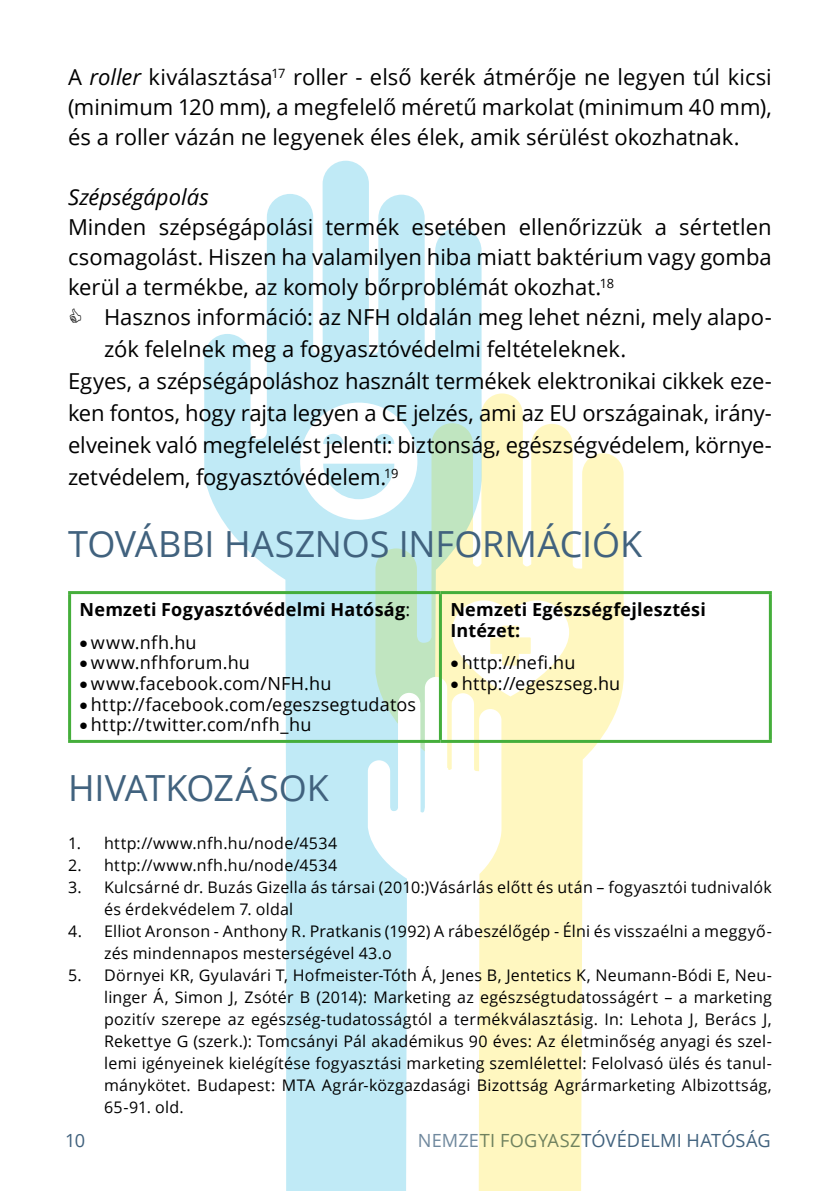
<style>
.page{position:relative;width:840px;height:1191px;background:#fff}
.page>*{position:absolute;margin:0;border:0;box-sizing:border-box;transform-origin:0 0}
.t1{font:36px "Open Sans";letter-spacing:-.005em;color:#41627e}
.t2{font:22px/30px "Open Sans";letter-spacing:-.005em;color:#000;text-align:justify}
.t3{font:italic 22px "Open Sans";color:#000}
.t4{font:18.2px "Open Sans";letter-spacing:.01em;color:#41627e}
.t5{font:18px "Open Sans";letter-spacing:.015em;color:#000}
.t6{font:700 18px/20.8px "Open Sans";letter-spacing:.01em;color:#000}
.t7{font:16px/22px "Open Sans";letter-spacing:.015em;color:#000}
.s1{font-style:italic}
.s2{font-weight:400}
</style>
<div class="page">
<svg style="left:204px;top:161px;width:277px;height:1030px;fill:#c0eaf6"></svg>
<svg style="left:300px;top:402px;width:75px;height:118px"></svg>
<svg style="left:375px;top:393px;width:248px;height:798px;fill:#fff7c0"></svg>
<svg style="left:367px;top:677px;width:134px;height:514px"></svg>
<hr style="left:68px;top:591px;width:372px;height:3px;background:#45ae3b">
<hr style="left:68px;top:594px;width:3px;height:146px;background:#45ae3b">
<hr style="left:440px;top:591px;width:331px;height:3px;background:#45ae3b">
<hr style="left:438px;top:594px;width:3px;height:146px;background:#45ae3b">
<hr style="left:768px;top:594px;width:3px;height:146px;background:#45ae3b">
<hr style="left:68px;top:740px;width:372px;height:3px;background:#45ae3b">
<hr style="left:440px;top:740px;width:331px;height:3px;background:#45ae3b">
<svg style="left:451px;top:600px;width:118px;height:96px"></svg>
<h2 class="t2" style="left:68px;top:61px;width:705px">A <span class="s1">roller</span> kiválasztása<sup>17</sup> roller - első kerék átmérője ne legyen túl kicsi (minimum 120 mm), a megfelelő méretű markolat (minimum 40 mm), és a roller vázán ne legyenek éles élek, amik sérülést okozhatnak.</h2>
<h2 class="t3" style="left:68px;top:182px;width:142px">Szépségápolás</h2>
<h2 class="t2" style="left:68px;top:211px;width:704px">M inden szépségápolási termék esetében ellenőrizzük a sértetlen csomagolást. Hiszen ha valamilyen hiba miatt baktérium vagy gomba kerül a termékbe, az komoly bőrproblémát okozhat.<sup>18</sup></h2>
<h2 class="t2" style="left:104px;top:301px;width:668px">Hasznos információ: az NFH oldalán meg lehet nézni, mely alapo-</h2>
<h2 class="t2" style="left:104px;top:333px;width:523px">zók felelnek meg a fogyasztóvédelmi feltételeknek.</h2>
<h2 class="t2" style="left:68px;top:365px;width:704px">Egyes, a szépségápoláshoz használt termékek elektronikai cikkek eze-</h2>
<h2 class="t2" style="left:68px;top:397px;width:704px">ken fontos, hogy rajta legyen a CE jelzés, ami az EU országainak, irány-</h2>
<h2 class="t2" style="left:68px;top:429px;width:704px">elveinek való megfelelést jelenti: biztonság, egészségvédelem, környe-</h2>
<h2 class="t2" style="left:68px;top:461px;width:331px">zetvédelem, fogyasztóvédelem.<sup>19</sup></h2>
<h1 class="t1" style="left:68px;top:519px;width:108px">További</h1>
<h1 class="t1" style="left:224px;top:519px;width:416px">haszn os informáci ók</h1>
<p class="t6" style="left:80px;top:599px;width:332px">Nemzeti Fogyasztóvédelmi Hatóság<span class="s2">:</span></p>
<p class="t5" style="left:80px;top:629px;width:118px">• www.nfh.hu</p>
<p class="t5" style="left:80px;top:650px;width:172px">• www.nfhforum.hu</p>
<p class="t5" style="left:80px;top:671px;width:253px">• www.facebook.com/NFH.hu</p>
<p class="t5" style="left:80px;top:692px;width:338px">• http://facebook.com/egeszsegtudatos</p>
<p class="t5" style="left:80px;top:712px;width:233px">•http://twitter.com/nfh_hu</p>
<p class="t6" style="left:450px;top:599px;width:257px">Nemzeti Egészségfejlesztési<br>Intézet:</p>
<p class="t5" style="left:450px;top:650px;width:126px">• http://nefi.hu</p>
<p class="t5" style="left:450px;top:671px;width:171px">• http://egeszseg.hu</p>
<h1 class="t1" style="left:68px;top:763px;width:46px">Hivatk</h1>
<h1 class="t1" style="left:186px;top:763px;width:140px">ozások</h1>
<p class="t7" style="left:68px;top:831px;width:270px">1. http://www.nfh.hu/node/4534</p>
<p class="t7" style="left:68px;top:853px;width:270px">2. http://www.nfh.hu/node/4534</p>
<p class="t7" style="left:104px;top:875px;width:668px;text-indent:-36px">3. Kulcsárné dr. Buzás Gizella ás társai (2010:)Vásárlás előtt és után – fogyasztói tudnivalók és érdekvédelem 7. oldal</p>
<p class="t7" style="left:104px;top:919px;width:668px;text-indent:-36px">4. Elliot Aronson - Anthony R. Pratkanis (1992) A rábeszélőgép - Élni és visszaélni a meggyő&shy;zés mindennapos mesterségével 43.o</p>
<p class="t7" style="left:104px;top:963px;width:669px;text-align:justify;text-indent:-36px">5. Dörnyei KR, Gyulavári T, Hofmeister-Tóth Á, Jenes B, Jentetics K, Neumann-Bódi E, Neu&shy;linger Á, Simon J, Zsótér B (2014): M arketing az egészségtudatosságért – a marketing pozitív szerepe az egészség-tudatosságtól a termékválasztásig. In: Lehota J, Berács J, Rekettye G (szerk.): Tomcsányi Pál akadémikus 90 éves: Az életminőség anyagi és szel&shy;lemi igényeinek kielégítése fogyasztási marketing szemlélettel: Felolvasó ülés és tanul&shy;mánykötet. Budapest: MTA Agrár-közgazdasági Bizottság Agrármarketing Albizottság, 65-91. old.</p>
<p class="t4" style="left:65px;top:1128px;width:22px">10</p>
<p class="t4" style="left:417px;top:1128px;width:354px">Nemzeti fogyasztóvédelmi hatóság</p>
</div>
